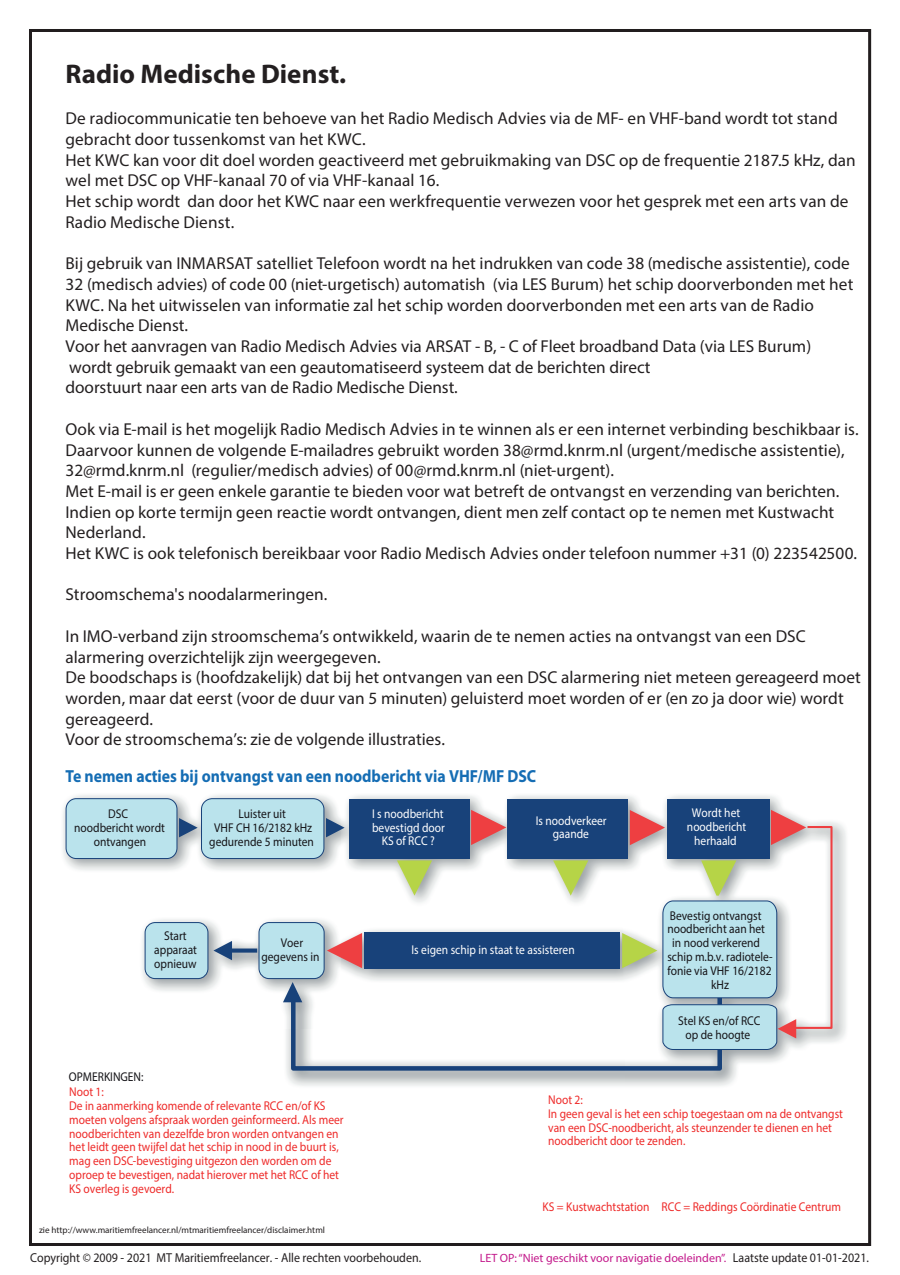
<style>
.page{position:relative;width:900px;height:1275px;background:#fff}
.page>*{position:absolute;margin:0;border:0;box-sizing:border-box;transform-origin:0 0}
.t1{font:700 27px "Myriad Pro";color:#231f20}
.t2{font:700 17.48px "Myriad Pro";color:#156db4;scale:.9 1}
.t3{font:17.25px/20.7px "Myriad Pro";letter-spacing:.005em;color:#231f20}
.t4{font:12.98px "Myriad Pro";color:#231f20;scale:.93 1}
.t5{font:12.75px/13.8px "Myriad Pro";color:#ee2928;scale:.9 1}
.t6{font:12.75px/13.8px "Myriad Pro";color:#151418;text-align:center;scale:.9 1}
.t7{font:12.75px/13.8px "Myriad Pro";color:#fff;text-align:center;scale:.9 1}
.t8{font:italic 600 12px "Myriad Pro";color:#c3198b}
.t9{font:9.07px "Myriad Pro";color:#231f20}
.s1{font-weight:400;font-style:normal;font-size:12.98px;color:#231f20}
</style>
<div class="page">
<img style="left:63px;top:795px;width:783px;height:291px">
<svg style="left:553px;top:860px;width:35px;height:36px"></svg>
<svg style="left:471px;top:810px;width:35px;height:35px"></svg>
<svg style="left:289px;top:944px;width:435px;height:129px"></svg>
<div style="left:365px;top:932px;width:255px;height:37px;background:#18427a"></div>
<div style="left:349px;top:799px;width:120px;height:60px;background:#18427a"></div>
<div style="left:145px;top:923px;width:63px;height:56px;background:#bae3ec;border-radius:10px"></div>
<div style="left:145px;top:922px;width:63px;height:57px;border:1px solid #18427a;border-radius:10px"></div>
<div style="left:259px;top:923px;width:65px;height:56px;background:#bae3ec;border-radius:10px"></div>
<div style="left:259px;top:922px;width:65px;height:57px;border:1px solid #18427a;border-radius:10px"></div>
<div style="left:202px;top:799px;width:122px;height:60px;background:#bae3ec;border-radius:11px"></div>
<div style="left:201px;top:798px;width:123px;height:61px;border:1px solid #18427a;border-radius:11px"></div>
<div style="left:66px;top:799px;width:111px;height:60px;background:#bae3ec;border-radius:10px"></div>
<div style="left:66px;top:798px;width:111px;height:61px;border:1px solid #18427a;border-radius:10px"></div>
<svg style="left:397px;top:860px;width:35px;height:36px"></svg>
<svg style="left:179px;top:818px;width:19px;height:19px"></svg>
<svg style="left:326px;top:818px;width:19px;height:19px"></svg>
<svg style="left:283px;top:982px;width:19px;height:20px"></svg>
<svg style="left:232px;top:949px;width:25px;height:4px"></svg>
<svg style="left:213px;top:941px;width:19px;height:19px"></svg>
<svg style="left:327px;top:933px;width:35px;height:35px"></svg>
<svg style="left:622px;top:810px;width:212px;height:240px"></svg>
<div style="left:667px;top:799px;width:102px;height:60px;background:#18427a"></div>
<div style="left:508px;top:799px;width:120px;height:60px;background:#18427a"></div>
<h1 class="t1" style="left:66px;top:56px;width:282px">Radio Medische Dienst.</h1>
<p class="t3" style="left:66px;top:108px;width:792px">De radiocommunicatie ten behoeve van het Radio Medisch Advies via de MF- en VHF-band wordt tot stand gebracht door tussenkomst van het KWC.<br>Het KWC kan voor dit doel worden geactiveerd met gebruikmaking van DSC op de frequentie 2187.5 kHz, dan wel met DSC op VHF-kanaal 70 of via VHF-kanaal 16.<br>Het schip wordt dan door het KWC naar een werkfrequentie verwezen voor het gesprek met een arts van de Radio Medische Dienst.</p>
<p class="t3" style="left:66px;top:253px;width:789px">Bij gebruik van INMARSAT satelliet Telefoon wordt na het indrukken van code 38 (medische assistentie), code 32 (medisch advies) of code 00 (niet-urgetisch) automatish (via LES Burum) het schip doorverbonden met het KWC. Na het uitwisselen van informatie zal het schip worden doorverbonden met een arts van de Radio Medische Dienst.<br>Voor het aanvragen van Radio Medisch Advies via ARSAT - B, - C of Fleet broadband Data (via LES Burum) wordt gebruik gemaakt van een geautomatiseerd systeem dat de berichten direct<br>doorstuurt naar een arts van de Radio Medische Dienst.</p>
<p class="t3" style="left:66px;top:418px;width:795px">Ook via E-mail is het mogelijk Radio Medisch Advies in te winnen als er een internet verbinding beschikbaar is.<br>Daarvoor kunnen de volgende E-mailadres gebruikt worden 38@rmd.knrm.nl (urgent/medische assistentie), 32@rmd.knrm.nl (regulier/medisch advies) of 00@rmd.knrm.nl (niet-urgent).<br>Met E-mail is er geen enkele garantie te bieden voor wat betreft de ontvangst en verzending van berichten.<br>Indien op korte termijn geen reactie wordt ontvangen, dient men zelf contact op te nemen met Kustwacht Nederland.<br>Het KWC is ook telefonisch bereikbaar voor Radio Medisch Advies onder telefoon nummer +31 (0) 223542500.</p>
<p class="t3" style="left:66px;top:584px;width:263px">Stroomschema's noodalarmeringen.</p>
<p class="t3" style="left:66px;top:625px;width:797px">In IMO-verband zijn stroomschema’s ontwikkeld, waarin de te nemen acties na ontvangst van een DSC alarmering overzichtelijk zijn weergegeven.<br>De boodschaps is (hoofdzakelijk) dat bij het ontvangen van een DSC alarmering niet meteen gereageerd moet worden, maar dat eerst (voor de duur van 5 minuten) geluisterd moet worden of er (en zo ja door wie) wordt gereageerd.<br>Voor de stroomschema’s: zie de volgende illustraties.</p>
<p class="t2" style="left:66px;top:764px;width:525px">Te nemen acties bij ontvangst van een noodbericht via VHF/MF DSC</p>
<p class="t6" style="left:209px;top:807px;width:118px">Luister uit<br>VHF CH 16/2182 kHz gedurende 5 minuten</p>
<p class="t7" style="left:536px;top:813px;width:80px">Is noodverkeer gaande</p>
<p class="t7" style="left:687px;top:806px;width:68px">Wordt het noodbericht herhaald</p>
<p class="t6" style="left:74px;top:807px;width:102px">DSC<br>noodbericht wordt ontvangen</p>
<p class="t7" style="left:372px;top:806px;width:82px">I s noodbericht bevestigd door<br>KS of RCC ?</p>
<p class="t6" style="left:154px;top:929px;width:49px">Start apparaat opnieuw</p>
<p class="t6" style="left:261px;top:935px;width:66px">Voer gegevens in</p>
<p class="t7" style="left:412px;top:943px;width:183px">Is eigen schip in staat te assisteren</p>
<p class="t6" style="left:670px;top:908px;width:103px">Bevestig ontvangst</p>
<p class="t6" style="left:667px;top:922px;width:110px">noodbericht aan het</p>
<p class="t6" style="left:672px;top:936px;width:99px">in nood verkerend</p>
<p class="t6" style="left:667px;top:950px;width:118px">schip m.b.v. radiotele-</p>
<p class="t6" style="left:667px;top:963px;width:117px">fonie via VHF 16/2182</p>
<p class="t6" style="left:711px;top:977px;width:21px">kHz</p>
<p class="t6" style="left:678px;top:1014px;width:93px">Stel KS en/of RCC op de hoogte</p>
<p class="t6" style="left:69px;top:1070px;width:84px">OPMERKINGEN:</p>
<p class="t5" style="left:69px;top:1085px;width:306px">Noot 1:<br>De in aanmerking komende of relevante RCC en/of KS moeten volgens afspraak worden geinformeerd. Als meer noodberichten van dezelfde bron worden ontvangen en het leidt geen twijfel dat het schip in nood in de buurt is, mag een DSC-bevestiging uitgezon den worden om de oproep te bevestigen, nadat hierover met het RCC of het KS overleg is gevoerd.</p>
<p class="t5" style="left:548px;top:1093px;width:329px">Noot 2:<br>In geen geval is het een schip toegestaan om na de ontvangst van een DSC-noodbericht, als steunzender te dienen en het noodbericht door te zenden.</p>
<p class="t9" style="left:39px;top:1225px;width:287px">zie http://www.maritiemfreelancer.nl/mtmaritiemfreelancer/disclaimer.html</p>
<p class="t5" style="left:543px;top:1199px;width:333px">KS = Kustwachtstation RCC = Reddings Coördinatie Centrum</p>
<p class="t4" style="left:30px;top:1249px;width:422px">Copyright © 2009 - 2021 MT Maritiemfreelancer. - Alle rechten voorbehouden.</p>
<p class="t8" style="left:480px;top:1250px;width:391px">LET OP: “Niet geschikt voor navigatie doeleinden”. <span class="s1">Laatste update 01-01-2021.</span></p>
</div>
